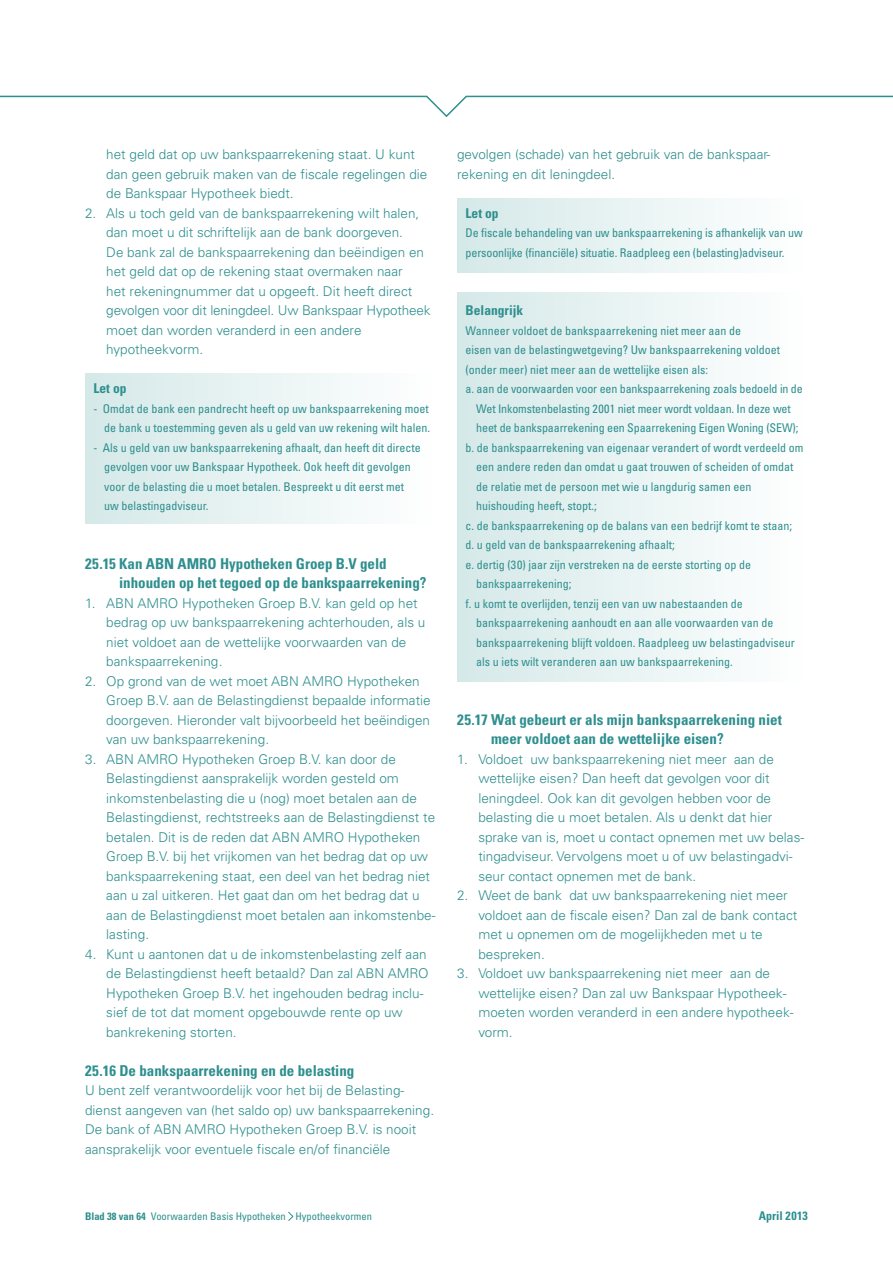
<style>
.page{position:relative;width:893px;height:1263px;background:#fff}
.page>*{position:absolute;margin:0;border:0;box-sizing:border-box;transform-origin:0 0}
.Bodyheading-0{font:700 condensed 15px/19.5px "Univers LT Std";color:#2e8f8e}
._03_Bodyheading-02{font:700 condensed 15px "Univers LT Std";color:#2e8f8e}
.Body_inspring{font:300 13.5px/19.5px "Univers LT Std";color:#2e8f8e}
._17_Border-heading{font:700 condensed 13.5px "Univers LT Std";color:#2e8f8e}
._19_Border_body_insp{font:condensed 12px/19.5px "Univers LT Std";color:#2e8f8e}
._18_Border-body{font:condensed 12px/19.5px "Univers LT Std";color:#2e8f8e}
.t1{font:700 condensed 12px "Univers LT Std";color:#2e8f8e}
.t2{font:condensed 10.5px "Univers LT Std";color:#2e8f8e}
.s1{font-weight:700}
</style>
<div class="page">
<svg style="left:0;top:95px;width:893px;height:23px"></svg>
<div style="left:85px;top:374px;width:351px;height:150px;background:linear-gradient(to right,#d5e9e8,#fff)"></div>
<div style="left:457px;top:198px;width:351px;height:75px;background:linear-gradient(to right,#d5e9e8,#fff)"></div>
<div style="left:457px;top:292px;width:351px;height:389px;background:linear-gradient(to right,#d5e9e8,#fff)"></div>
<svg style="left:288px;top:1211px;width:6px;height:10px"></svg>
<p class="Body_inspring" style="left:106px;top:145px;width:323px">het geld dat op uw bankspaarrekening staat. U kunt dan geen gebruik maken van de fiscale regelingen die de Bankspaar Hypotheek biedt.</p>
<p class="Body_inspring" style="left:106px;top:203px;width:326px;text-indent:-21px">2. Als u toch geld van de bankspaarrekening wilt halen, dan moet u dit schriftelijk aan de bank doorgeven.<br>De bank zal de bankspaarrekening dan beëindigen en het geld dat op de rekening staat overmaken naar<br>het rekeningnummer dat u opgeeft. Dit heeft direct gevolgen voor dit leningdeel. Uw Bankspaar Hypotheek moet dan worden veranderd in een andere hypotheekvorm.</p>
<p class="_17_Border-heading" style="left:94px;top:380px;width:34px">Let op</p>
<p class="_19_Border_body_insp" style="left:94px;top:398px;width:338px;text-align:right">- Omdat de bank een pandrecht heeft op uw bankspaarrekening moet de bank u toestemming geven als u geld van uw rekening wilt halen.</p>
<p class="_19_Border_body_insp" style="left:104px;top:437px;width:318px;text-indent:-11px">- Als u geld van uw bankspaarrekening afhaalt, dan heeft dit directe gevolgen voor uw Bankspaar Hypotheek. Ook heeft dit gevolgen voor de belasting die u moet betalen. Bespreekt u dit eerst met uw belastingadviseur.</p>
<p class="Bodyheading-0" style="left:119px;top:554px;width:309px;text-indent:-34px">25.15 Kan ABN AMRO Hypotheken Groep B.V geld inhouden op het tegoed op de bankspaarrekening?</p>
<p class="Body_inspring" style="left:106px;top:593px;width:321px;text-indent:-21px">1. ABN AMRO Hypotheken Groep B.V. kan geld op het bedrag op uw bankspaarrekening achterhouden, als u niet voldoet aan de wettelijke voorwaarden van de bankspaarrekening.</p>
<p class="Body_inspring" style="left:106px;top:671px;width:326px;text-indent:-21px">2. Op grond van de wet moet ABN AMRO Hypotheken Groep B.V. aan de Belastingdienst bepaalde informatie doorgeven. Hieronder valt bijvoorbeeld het beëindigen van uw bankspaarrekening.</p>
<p class="Body_inspring" style="left:106px;top:749px;width:331px;text-indent:-21px">3. ABN AMRO Hypotheken Groep B.V. kan door de Belastingdienst aansprakelijk worden gesteld om inkomstenbelasting die u (nog) moet betalen aan de Belastingdienst, rechtstreeks aan de Belastingdienst te betalen. Dit is de reden dat ABN AMRO Hypotheken Groep B.V. bij het vrijkomen van het bedrag dat op uw bankspaarrekening staat, een deel van het bedrag niet aan u zal uitkeren. Het gaat dan om het bedrag dat u aan de Belastingdienst moet betalen aan inkomstenbe&shy;lasting.</p>
<p class="Body_inspring" style="left:106px;top:944px;width:324px;text-indent:-21px">4. Kunt u aantonen dat u de inkomstenbelasting zelf aan de Belastingdienst heeft betaald? Dan zal ABN AMRO Hypotheken Groep B.V. het ingehouden bedrag inclu&shy;sief de tot dat moment opgebouwde rente op uw bankrekening storten.</p>
<p class="_03_Bodyheading-02" style="left:85px;top:1061px;width:271px">25.16 De bankspaarrekening en de belasting</p>
<p class="Body_inspring" style="left:85px;top:1081px;width:351px">U bent zelf verantwoordelijk voor het bij de Belasting&shy;dienst aangeven van (het saldo op) uw bankspaarrekening.<br>De bank of ABN AMRO Hypotheken Groep B.V. is nooit aansprakelijk voor eventuele fiscale en/of financiële</p>
<p class="Body_inspring" style="left:457px;top:145px;width:315px">gevolgen (schade) van het gebruik van de bankspaar&shy;rekening en dit leningdeel.</p>
<p class="_17_Border-heading" style="left:466px;top:205px;width:34px">Let op</p>
<p class="_18_Border-body" style="left:466px;top:223px;width:339px">De fiscale behandeling van uw bankspaarrekening is afhankelijk van uw persoonlijke (financiële) situatie. Raadpleeg een (belasting)adviseur.</p>
<p class="_17_Border-heading" style="left:466px;top:302px;width:59px">Belangrijk</p>
<p class="_18_Border-body" style="left:466px;top:320px;width:277px">Wanneer voldoet de bankspaarrekening niet meer aan de</p>
<p class="_18_Border-body" style="left:466px;top:340px;width:316px">eisen van de belastingwetgeving? Uw bankspaarrekening voldoet (onder meer) niet meer aan de wettelijke eisen als:</p>
<p class="_19_Border_body_insp" style="left:466px;top:379px;width:339px;text-align:center">a. aan de voorwaarden voor een bankspaarrekening zoals bedoeld in de<br>Wet Inkomstenbelasting 2001 niet meer wordt voldaan. In deze wet heet de bankspaarrekening een Spaarrekening Eigen Woning (SEW);</p>
<p class="_19_Border_body_insp" style="left:476px;top:437px;width:329px;text-indent:-11px">b. de bankspaarrekening van eigenaar verandert of wordt verdeeld om een andere reden dan omdat u gaat trouwen of scheiden of omdat de relatie met de persoon met wie u langdurig samen een huishouding heeft, stopt.;</p>
<p class="_19_Border_body_insp" style="left:466px;top:515px;width:328px">c. de bankspaarrekening op de balans van een bedrijf komt te staan;</p>
<p class="_19_Border_body_insp" style="left:466px;top:535px;width:211px">d. u geld van de bankspaarrekening afhaalt;</p>
<p class="_19_Border_body_insp" style="left:476px;top:554px;width:276px;text-indent:-11px">e. dertig (30) jaar zijn verstreken na de eerste storting op de bankspaarrekening;</p>
<p class="_19_Border_body_insp" style="left:476px;top:593px;width:320px;text-indent:-11px">f. u komt te overlijden, tenzij een van uw nabestaanden de bankspaarrekening aanhoudt en aan alle voorwaarden van de bankspaarrekening blijft voldoen. Raadpleeg uw belastingadviseur als u iets wilt veranderen aan uw bankspaarrekening.</p>
<p class="Bodyheading-0" style="left:491px;top:710px;width:292px;text-indent:-34px">25.17 Wat gebeurt er als mijn bankspaarrekening niet meer voldoet aan de wettelijke eisen?</p>
<p class="Body_inspring" style="left:478px;top:749px;width:327px;text-indent:-21px">1. Voldoet uw bankspaarrekening niet meer aan de wettelijke eisen? Dan heeft dat gevolgen voor dit leningdeel. Ook kan dit gevolgen hebben voor de belasting die u moet betalen. Als u denkt dat hier sprake van is, moet u contact opnemen met uw belas&shy;tingadviseur. Vervolgens moet u of uw belastingadvi&shy;seur contact opnemen met de bank.</p>
<p class="Body_inspring" style="left:478px;top:886px;width:320px;text-indent:-21px">2. Weet de bank dat uw bankspaarrekening niet meer voldoet aan de fiscale eisen? Dan zal de bank contact met u opnemen om de mogelijkheden met u te bespreken.</p>
<p class="Body_inspring" style="left:478px;top:964px;width:317px;text-indent:-21px">3. Voldoet uw bankspaarrekening niet meer aan de wettelijke eisen? Dan zal uw Bankspaar Hypotheek&shy;moeten worden veranderd in een andere hypotheek&shy;vorm.</p>
<p class="t2" style="left:85px;top:1209px;width:288px"><span class="s1">Blad 38 van 64</span> Voorwaarden Basis Hypotheken Hypotheekvormen</p>
<p class="t1" style="left:759px;top:1208px;width:51px">April 2013</p>
</div>
